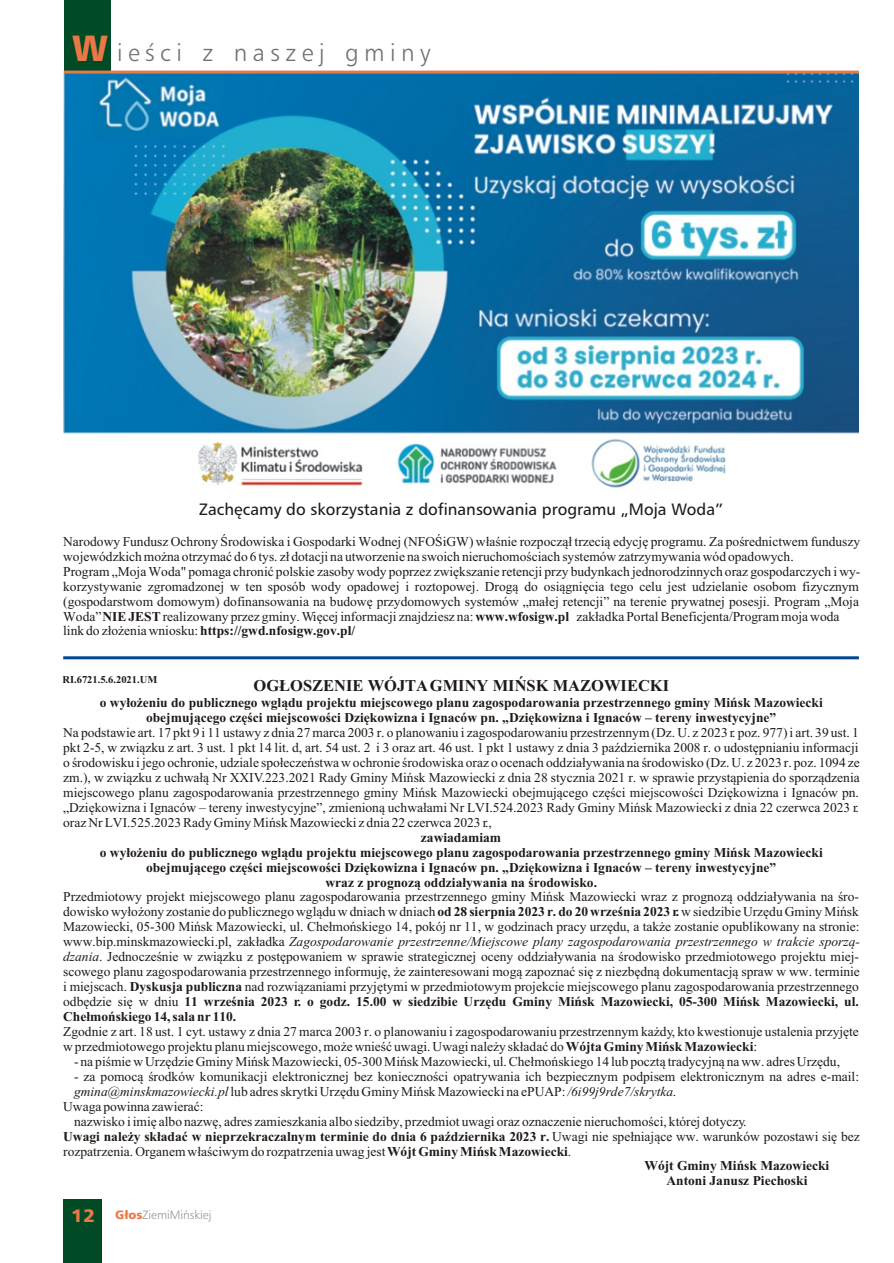
<style>
.page{position:relative;width:894px;height:1263px;background:#fff}
.page>*{position:absolute;margin:0;border:0;box-sizing:border-box;transform-origin:0 0}
.t1{font:24.3px "G Frutiger Lt IEE";letter-spacing:.225em;color:#737070}
.t2{font:16.5px "G Frutiger IEE";color:#1f1a17}
.t3{font:700 16.5px "Times New Roman CE";color:#1f1a17}
.t4{font:13.5px/15px "Times New Roman CE";color:#1f1a17}
.t5{font:700 13.5px/15px "Times New Roman CE";color:#1f1a17;text-align:center}
.t6{font:12px "G Frutiger Lt IEE";color:#969494}
.t7{font:700 10.5px "Times New Roman CE";color:#1f1a17}
.s1{font-family:"G Frutiger Bl IEE";font-weight:700;font-size:36.6px;color:#e87845}
.s2{font-weight:700}
.s3{font-style:italic}
.s4{font-weight:400}
.s5{font-family:"G Frutiger Bl IEE";font-weight:700;font-size:18px;color:#e87845}
.s6{font-family:"G Frutiger Bl IEE";font-weight:700;color:#e87845}
</style>
<div class="page">
<img style="left:63px;top:74px;width:796px;height:414px">
<div style="left:64px;top:0;width:47px;height:72px;background:#004a26"></div>
<div style="left:64px;top:1199px;width:38px;height:64px;background:#004a26"></div>
<hr style="left:64px;top:71px;width:795px;height:3px;background:#e87845">
<hr style="left:63px;top:656px;width:796px;height:3px;background:#00458f">
<h1 class="t1" style="left:72px;top:42px;width:360px"><span class="s1">W</span> ieœci z naszej gminy</h1>
<p class="t2" style="left:199px;top:502px;width:525px">Zachêcamy do skorzystania z dofinansowania programu „Moja Woda”</p>
<p class="t4" style="left:63px;top:535px;width:799px">Narodowy Fundusz Ochrony Œrodowiska i Gospodarki Wodnej (NFOŒiGW) w³aœnie rozpocz¹³ trzeci¹ edycjê programu. Za poœrednictwem funduszy wojewódzkich mo¿na otrzymaæ do 6 tys. z³ dotacji na utworzenie na swoich nieruchomoœciach systemów zatrzymywania wód opadowych.<br>Program „Moja Woda" pomaga chroniæ polskie zasoby wody poprzez zwiêkszanie retencji przy budynkach jednorodzinnych oraz gospodarczych i wy&shy;korzystywanie zgromadzonej w ten sposób wody opadowej i roztopowej. Drog¹ do osi¹gniêcia tego celu jest udzielanie osobom fizycznym (gospodarstwom domowym) dofinansowania na budowê przydomowych systemów „ma³ej retencji” na terenie prywatnej posesji. Program „Moja Woda” <span class="s2">NIE JEST</span> realizowany przez gminy. Wiêcej informacji znajdziesz na: <span class="s2">www.wfosigw.pl</span> zak³adka Portal Beneficjenta/Program moja woda link do z³o¿enia wniosku: <span class="s2">https://gwd.nfosigw.gov.pl/</span></p>
<p class="t3" style="left:254px;top:680px;width:417px">OG£OSZENIE WÓJTA GMINY MIÑSK MAZOWIECKI</p>
<p class="t5" style="left:100px;top:696px;width:725px">o wy³o¿eniu do publicznego wgl¹du projektu miejscowego planu zagospodarowania przestrzennego gminy Miñsk Mazowiecki obejmuj¹cego czêœci miejscowoœci Dziêkowizna i Ignaców pn. „Dziêkowizna i Ignaców – tereny inwestycyjne”</p>
<p class="t4" style="left:63px;top:726px;width:798px;text-align:justify">Na podstawie art. 17 pkt 9 i 11 ustawy z dnia 27 marca 2003 r. o planowaniu i zagospodarowaniu przestrzennym (Dz. U. z 2023 r. poz. 977) i art. 39 ust. 1 pkt 2-5, w zwi¹zku z art. 3 ust. 1 pkt 14 lit. d, art. 54 ust. 2 i 3 oraz art. 46 ust. 1 pkt 1 ustawy z dnia 3 paŸdziernika 2008 r. o udostêpnianiu informacji o œrodowisku i jego ochronie, udziale spo³eczeñstwa w ochronie œrodowiska oraz o ocenach oddzia³ywania na œrodowisko (Dz. U. z 2023 r. poz. 1094 ze zm.), w zwi¹zku z uchwa³¹ Nr XXIV.223.2021 Rady Gminy Miñsk Mazowiecki z dnia 28 stycznia 2021 r. w sprawie przyst¹pienia do sporz¹dzenia miejscowego planu zagospodarowania przestrzennego gminy Miñsk Mazowiecki obejmuj¹cego czêœci miejscowoœci Dziêkowizna i Ignaców pn. „Dziêkowizna i Ignaców – tereny inwestycyjne”, zmienion¹ uchwa³ami Nr LVI.524.2023 Rady Gminy Miñsk Mazowiecki z dnia 22 czerwca 2023 r. oraz Nr LVI.525.2023 Rady Gminy Miñsk Mazowiecki z dnia 22 czerwca 2023 r.,</p>
<p class="t5" style="left:100px;top:831px;width:725px">zawiadamiam<br>o wy³o¿eniu do publicznego wgl¹du projektu miejscowego planu zagospodarowania przestrzennego gminy Miñsk Mazowiecki obejmuj¹cego czêœci miejscowoœci Dziêkowizna i Ignaców pn. „Dziêkowizna i Ignaców – tereny inwestycyjne”<br>wraz z prognoz¹ oddzia³ywania na œrodowisko.</p>
<p class="t4" style="left:63px;top:891px;width:798px;text-align:justify">Przedmiotowy projekt miejscowego planu zagospodarowania przestrzennego gminy Miñsk Mazowiecki wraz z prognoz¹ oddzia³ywania na œro&shy;dowisko wy³o¿ony zostanie do publicznego wgl¹du w dniach w dniach <span class="s2">od 28 sierpnia 2023 r. do 20 wrzeœnia 2023 r.</span> w siedzibie Urzêdu Gminy Miñsk Mazowiecki, 05-300 Miñsk Mazowiecki, ul. Che³moñskiego 14, pokój nr 11, w godzinach pracy urzêdu, a tak¿e zostanie opublikowany na stronie: www.bip.minskmazowiecki.pl, zak³adka <span class="s3">Zagospodarowanie przestrzenne/Miejscowe plany zagospodarowania przestrzennego w trakcie sporz¹- dzania</span>. Jednoczeœnie w zwi¹zku z postêpowaniem w sprawie strategicznej oceny oddzia³ywania na œrodowisko przedmiotowego projektu miej&shy;scowego planu zagospodarowania przestrzennego informujê, ¿e zainteresowani mog¹ zapoznaæ siê z niezbêdn¹ dokumentacj¹ spraw w ww. terminie i miejscach. <span class="s2">Dyskusja publiczna</span> nad rozwi¹zaniami przyjêtymi w przedmiotowym projekcie miejscowego planu zagospodarowania przestrzennego odbêdzie siê w dniu <span class="s2">11 wrzeœnia 2023 r. o godz. 15.00 w siedzibie Urzêdu Gminy Miñsk Mazowiecki, 05-300 Miñsk Mazowiecki, ul.<br>Che³moñskiego 14, sala nr 110.</span></p>
<p class="t4" style="left:63px;top:1025px;width:797px">Zgodnie z art. 18 ust. 1 cyt. ustawy z dnia 27 marca 2003 r. o planowaniu i zagospodarowaniu przestrzennym ka¿dy, kto kwestionuje ustalenia przyjête w przedmiotowego projektu planu miejscowego, mo¿e wnieœæ uwagi. Uwagi nale¿y sk³adaæ do <span class="s2">Wójta Gminy Miñsk Mazowiecki</span>:</p>
<p class="t4" style="left:74px;top:1055px;width:768px">- na piœmie w Urzêdzie Gminy Miñsk Mazowiecki, 05-300 Miñsk Mazowiecki, ul. Che³moñskiego 14 lub poczt¹ tradycyjn¹ na ww. adres Urzêdu,</p>
<p class="t4" style="left:74px;top:1070px;width:787px">- za pomoc¹ œrodków komunikacji elektronicznej bez koniecznoœci opatrywania ich bezpiecznym podpisem elektronicznym na adres e-mail:</p>
<p class="t4" style="left:74px;top:1085px;width:604px"><span class="s3">gmina@minskmazowiecki.pl</span> lub adres skrytki Urzêdu Gminy Miñsk Mazowiecki na ePUAP: <span class="s3">/6i99j9rde7/skrytka</span>.</p>
<p class="t4" style="left:63px;top:1100px;width:142px">Uwaga powinna zawieraæ:</p>
<p class="t4" style="left:74px;top:1115px;width:674px">nazwisko i imiê albo nazwê, adres zamieszkania albo siedziby, przedmiot uwagi oraz oznaczenie nieruchomoœci, której dotyczy.</p>
<p class="t5" style="left:63px;top:1130px;width:798px">Uwagi nale¿y sk³adaæ w nieprzekraczalnym terminie do dnia 6 paŸdziernika 2023 r. <span class="s4">Uwagi nie spe³niaj¹ce ww. warunków pozostawi siê bez</span></p>
<p class="t4" style="left:63px;top:1145px;width:510px">rozpatrzenia. Organem w³aœciwym do rozpatrzenia uwag jest <span class="s2">WójtGminy Miñsk Mazowiecki</span>.</p>
<p class="t5" style="left:645px;top:1159px;width:186px">Wójt Gminy Miñsk Mazowiecki</p>
<p class="t5" style="left:666px;top:1174px;width:143px">Antoni Janusz Piechoski</p>
<p class="t7" style="left:62px;top:676px;width:96px">RI.6721.5.6.2021.UM</p>
<p class="t6" style="left:71px;top:1210px;width:142px"><span class="s5">12</span> <span class="s6">G³os</span>ZiemiMiñskiej</p>
</div>
